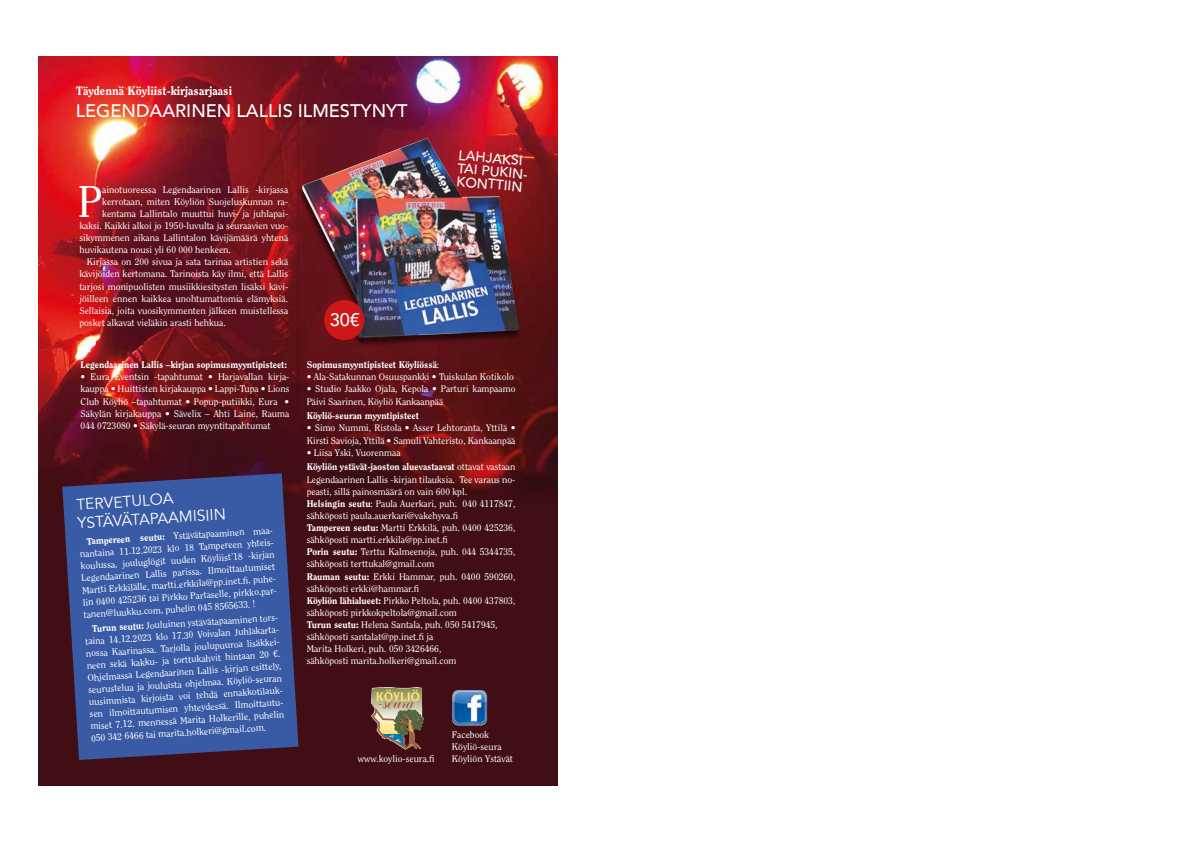
<style>
.page{position:relative;width:1191px;height:842px;background:#fff}
.page>*{position:absolute;margin:0;border:0;box-sizing:border-box;transform-origin:0 0}
.t1{font:44.2px "Clearface Std";color:#fff}
.t2{font:500 18.2px "Avenir";color:#fff}
.t3{font:15.6px/19px "Avenir";color:#fff}
.t4{font:500 13.9px/13px "Avenir";color:#fff}
.t5{font:800 12.1px "Clearface Std";color:#fff}
.t6{font:9.5px/12.1px "Clearface Std";color:#fff}
.t7{font:800 9.5px/14.7px "Clearface Std";color:#fff}
.s1{font-weight:800}
.s2{font-weight:400}
</style>
<div class="page">
<div style="left:39px;top:453px;width:519px;height:332px;background:#410e15"></div>
<img style="left:39px;top:56px;width:519px;height:442px">
<img style="left:452px;top:690px;width:35px;height:35px">
<svg style="left:298px;top:95px;width:1px;height:325px"></svg>
<div style="left:371px;top:687px;width:53px;height:63px;background:#48171e"></div>
<hr style="left:372px;top:688px;width:50px;height:1px;background:#83894f">
<hr style="left:372px;top:689px;width:50px;height:1px;background:#878d54">
<svg style="left:371px;top:690px;width:52px;height:60px"></svg>
<div style="left:296px;top:138px;width:226px;height:209px;background:#000;opacity:.59"></div>
<img style="left:302px;top:138px;width:217px;height:200px">
<svg style="left:62px;top:473px;width:236px;height:287px;background:#3a5194"></svg>
<div style="left:324px;top:300px;width:40px;height:40px;background:#cd1719;border-radius:50%"></div>
<p class="t5" style="left:76px;top:83px;width:158px">Täydennä Köyliist-kirjasarjaasi</p>
<h2 class="t2" style="left:76px;top:95px;width:333px">LEGENDAARINEN LALLIS ILMESTYNYT</h2>
<h1 class="t1" style="left:78px;top:175px;width:26px">P</h1>
<p class="t6" style="left:102px;top:183px;width:187px">ainotuoreessa Legendaarinen Lallis -kirjassa</p>
<p class="t6" style="left:102px;top:195px;width:187px">kerrotaan, miten Köyliön Suojeluskunnan ra-</p>
<p class="t6" style="left:102px;top:207px;width:187px">kentama Lallintalo muuttui huvi- ja juhlapai-</p>
<p class="t6" style="left:79px;top:220px;width:210px">kaksi. Kaikki alkoi jo 1950-luvulta ja seuraavien vuo-</p>
<p class="t6" style="left:79px;top:232px;width:210px">sikymmenen aikana Lallintalon kävijämäärä yhtenä</p>
<p class="t6" style="left:79px;top:244px;width:153px">huvikautena nousi yli 60 000 henkeen.</p>
<p class="t6" style="left:87px;top:256px;width:203px">Kirjassa on 200 sivua ja sata tarinaa artistien sekä</p>
<p class="t6" style="left:79px;top:268px;width:210px">kävijöiden kertomana. Tarinoista käy ilmi, että Lallis</p>
<p class="t6" style="left:79px;top:280px;width:210px">tarjosi monipuolisten musiikkiesitysten lisäksi kävi-</p>
<p class="t6" style="left:79px;top:292px;width:210px">jöilleen ennen kaikkea unohtumattomia elämyksiä.</p>
<p class="t6" style="left:79px;top:304px;width:210px">Sellaisia, joita vuosikymmenten jälkeen muistellessa</p>
<p class="t6" style="left:79px;top:317px;width:148px">posket alkavat vieläkin arasti hehkua.</p>
<h2 class="t2" style="left:330px;top:303px;width:32px">30€</h2>
<h3 class="t4" style="left:459px;top:148px;width:74px;rotate:5deg">LAHJAKSI<br>TAI PUKIN-<br>KONTTIIN</h3>
<p class="t7" style="left:81px;top:357px;width:208px">Legendaarinen Lallis –kirjan sopimusmyyntipisteet:</p>
<p class="t6" style="left:81px;top:371px;width:210px;text-align:justify">• Eura Eventsin -tapahtumat • Harjavallan kirja&shy;kauppa • Huittisten kirjakauppa • Lappi-Tupa • Lions Club Köyliö –tapahtumat • Popup-putiikki, Eura • Säkylän kirjakauppa • Sävelix – Ahti Laine, Rauma 044 0723080 • Säkylä-seuran myyntitapahtumat</p>
<h3 class="t3" style="left:75px;top:496px;width:150px;rotate:-4deg">TERVETULOA<br>YSTÄVÄTAPAAMISIIN</h3>
<p class="t6" style="left:79px;top:535px;width:197px;text-indent:7px;rotate:-3deg"><span class="s1">Tampereen seutu:</span> Ystävätapaaminen maa&shy;nantaina 11.12.2023 klo 18 Tampereen yhteis&shy;koulussa, jouluglögit uuden Köyliist’18 -kirjan Legendaarinen Lallis parissa. Ilmoittautumiset Martti Erkkilälle, martti.erkkila@pp.inet.fi , puhe&shy;lin 0400 425236 tai Pirkko Partaselle, pirkko.par&shy;tanen@luukku.com, puhelin 045 8565633. !</p>
<p class="t6" style="left:84px;top:622px;width:198px;text-indent:7px;rotate:-3deg"><span class="s1">Turun seutu:</span> Jouluinen ystävätapaaminen tors&shy;taina 14.12.2023 klo 17.30 Voivalan Juhlakarta&shy;nossa Kaarinassa. Tarjolla joulupuuroa lisäkkei&shy;neen sekä kakku- ja torttukahvit hintaan 20 €.<br>Ohjelmassa Legendaarinen Lallis -kirjan esittely, seurustelua ja jouluista ohjelmaa. Köyliö-seuran uusimmista kirjoista voi tehdä ennakkotilauk&shy;sen ilmoittautumisen yhteydessä. Ilmoittautu&shy;miset 7.12. mennessä Marita Holkerille, puhelin 050 342 6466 tai marita.holkeri@gmail.com.</p>
<p class="t7" style="left:307px;top:357px;width:134px">Sopimusmyyntipisteet Köyliössä<span class="s2">:</span></p>
<p class="t6" style="left:307px;top:371px;width:209px">• Ala-Satakunnan Osuuspankki • Tuiskulan Kotikolo</p>
<p class="t6" style="left:307px;top:383px;width:210px">• Studio Jaakko Ojala, Kepola • Parturi kampaamo<br>Päivi Saarinen, Köyliö Kankaanpää</p>
<p class="t7" style="left:307px;top:408px;width:114px">Köyliö-seuran myyntipisteet</p>
<p class="t6" style="left:307px;top:422px;width:210px">• Simo Nummi, Ristola • Asser Lehtoranta, Yttilä •<br>Kirsti Savioja, Yttilä • Samuli Vahteristo, Kankaanpää</p>
<p class="t7" style="left:307px;top:445px;width:210px"><span class="s2">• Liisa Yski, Vuorenmaa<br></span>Köyliön ystävät-jaoston aluevastaavat <span class="s2">ottavat vastaan</span></p>
<p class="t6" style="left:307px;top:473px;width:210px">Legendaarinen Lallis -kirjan tilauksia. Tee varaus no&shy;peasti, sillä painosmäärä on vain 600 kpl.<br><span class="s1">Helsingin seutu</span>: Paula Auerkari, puh. 040 4117847, sähköposti paula.auerkari@vakehyva.fi<br><span class="s1">Tampereen seutu:</span> Martti Erkkilä, puh. 0400 425236, sähköposti martti.erkkila@pp.inet.fi<br><span class="s1">Porin seutu:</span> Terttu Kalmeenoja, puh. 044 5344735, sähköposti terttukal@gmail.com<br><span class="s1">Rauman seutu:</span> Erkki Hammar, puh. 0400 590260, sähköposti erkki@hammar.fi<br><span class="s1">Köyliön lähialueet:</span> Pirkko Peltola, puh. 0400 437803, sähköposti pirkkokpeltola@gmail.com<br><span class="s1">Turun seutu:</span> Helena Santala, puh. 050 5417945, sähköposti santalat@pp.inet.fi ja<br>Marita Holkeri, puh. 050 3426466,<br>sähköposti marita.holkeri@gmail.com</p>
<p class="t6" style="left:358px;top:752px;width:78px">www.koylio-seura.fi</p>
<p class="t6" style="left:452px;top:729px;width:63px">Facebook<br>Köyliö-seura<br>Köyliön Ystävät</p>
</div>
